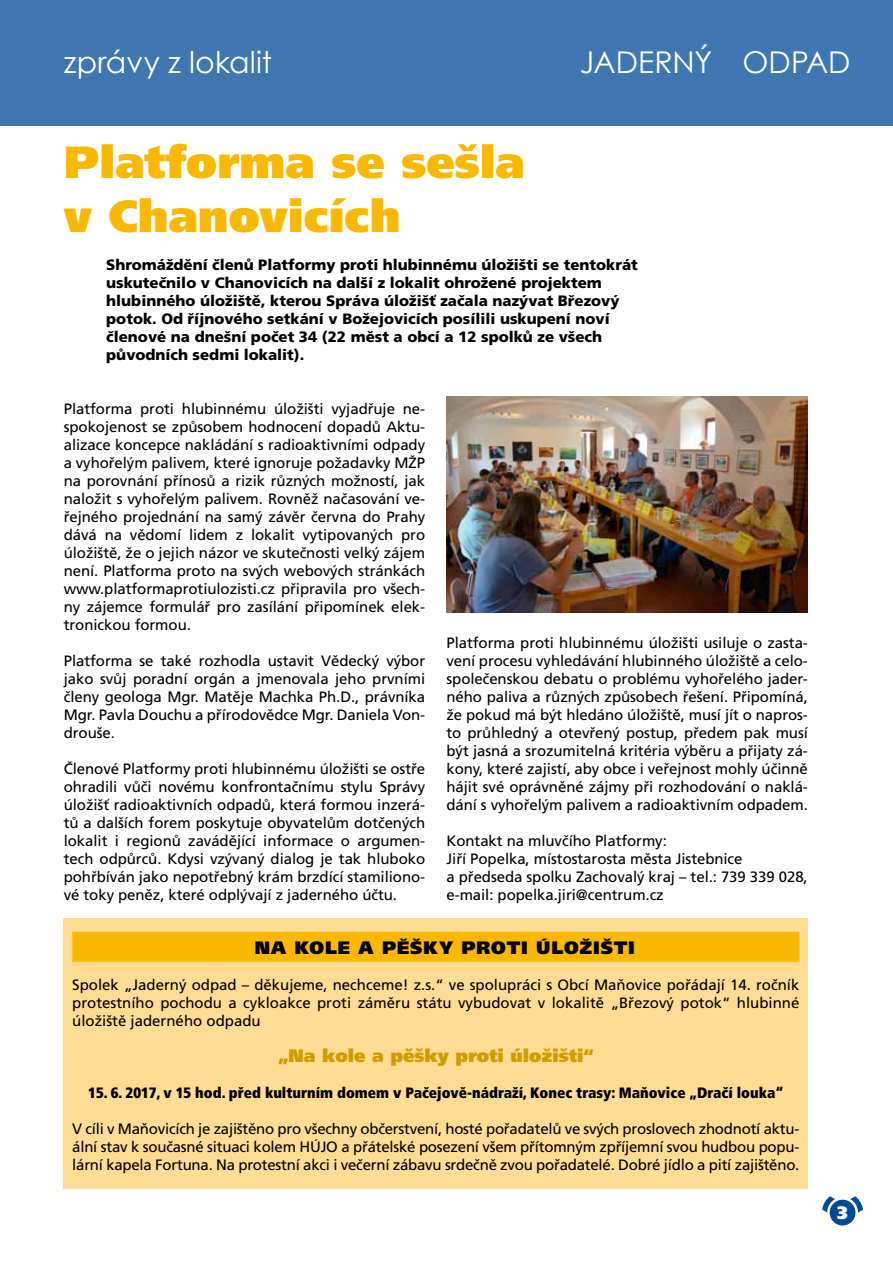
<style>
.page{position:relative;width:893px;height:1263px;background:#fff}
.page>*{position:absolute;margin:0;border:0;box-sizing:border-box;transform-origin:0 0}
.t1{font:900 45px/54px "Frutiger CE";color:#fab900}
.t2{font:30px "Century Gothic";letter-spacing:-.005em;color:#fff}
.t3{font:900 18px "Frutiger CE";color:#d09c00}
.t4{font:900 18px "Frutiger CE";letter-spacing:.155em;color:#000}
.t5{font:900 18px "Frutiger CE";color:#fff}
.t6{font:15px/18px "Frutiger CE";letter-spacing:-.005em;color:#000;text-align:justify}
.t7{font:900 15px/18px "Frutiger CE";color:#000}
.t8{font:900 condensed 15px "Frutiger CE";color:#000}
</style>
<div class="page">
<svg style="left:822px;top:1196px;width:14px;height:17px"></svg>
<svg style="left:849px;top:1196px;width:14px;height:17px"></svg>
<div style="left:830px;top:1200px;width:25px;height:25px;background:#004a9a;border-radius:50%"></div>
<div style="left:0;top:0;width:893px;height:126px;background:#4077b3"></div>
<img style="left:446px;top:396px;width:362px;height:216px">
<div style="left:64px;top:918px;width:744px;height:270px;background:#fedc93"></div>
<div style="left:72px;top:932px;width:727px;height:30px;background:#fab900"></div>
<h2 class="t2" style="left:64px;top:41px;width:210px">zprávy z lokalit</h2>
<h2 class="t2" style="left:580px;top:41px;width:272px">Jaderný odpad</h2>
<h1 class="t1" style="left:64px;top:136px;width:462px">Platforma se sešla v Chanovicích</h1>
<p class="t7" style="left:106px;top:256px;width:533px">Shromáždění členů Platformy proti hlubinnému úložišti se tentokrát uskutečnilo v Chanovicích na další z lokalit ohrožené projektem hlubinného úložiště, kterou Správa úložišť začala nazývat Březový potok. Od říjnového setkání v Božejovicích posílili uskupení noví členové na dnešní počet 34 (22 měst a obcí a 12 spolků ze všech původních sedmi lokalit).</p>
<p class="t6" style="left:64px;top:400px;width:363px">Platforma proti hlubinnému úložišti vyjadřuje ne&shy;spokojenost se způsobem hodnocení dopadů Aktu&shy;alizace koncepce nakládání s radioaktivními odpady a vyhořelým palivem, které ignoruje požadavky MŽP na porovnání přínosů a rizik různých možností, jak naložit s vyhořelým palivem. Rovněž načasování ve&shy;řejného projednání na samý závěr června do Prahy dává na vědomí lidem z lokalit vytipovaných pro úložiště, že o jejich názor ve skutečnosti velký zájem není. Platforma proto na svých webových stránkách www.platformaprotiulozisti.cz připravila pro všech&shy;ny zájemce formulář pro zasílání připomínek elek&shy;tronickou formou.</p>
<p class="t6" style="left:64px;top:652px;width:363px">Platforma se také rozhodla ustavit Vědecký výbor jako svůj poradní orgán a jmenovala jeho prvními členy geologa Mgr. Matěje Machka Ph.D., právníka Mgr. Pavla Douchu a přírodovědce Mgr. Daniela Von&shy;drouše.</p>
<p class="t6" style="left:64px;top:760px;width:363px">Členové Platformy proti hlubinnému úložišti se ostře ohradili vůči novému konfrontačnímu stylu Správy úložišť radioaktivních odpadů, která formou inzerá&shy;tů a dalších forem poskytuje obyvatelům dotčených lokalit i regionů zavádějící informace o argumen&shy;tech odpůrců. Kdysi vzývaný dialog je tak hluboko pohřbíván jako nepotřebný krám brzdící stamiliono&shy;vé toky peněz, které odplývají z jaderného účtu.</p>
<p class="t6" style="left:446px;top:634px;width:363px">Platforma proti hlubinnému úložišti usiluje o zasta&shy;vení procesu vyhledávání hlubinného úložiště a celo&shy;společenskou debatu o problému vyhořelého jader&shy;ného paliva a různých způsobech řešení. Připomíná, že pokud má být hledáno úložiště, musí jít o napros&shy;to průhledný a otevřený postup, předem pak musí být jasná a srozumitelná kritéria výběru a přijaty zá&shy;kony, které zajistí, aby obce i veřejnost mohly účinně hájit své oprávněné zájmy při rozhodování o naklá&shy;dání s vyhořelým palivem a radioaktivním odpadem.</p>
<p class="t6" style="left:446px;top:832px;width:363px;text-align:left">Kontakt na mluvčího Platformy:<br>Jiří Popelka, místostarosta města Jistebnice<br>a předseda spolku Zachovalý kraj – tel.: 739 339 028, e-mail: popelka.jiri@centrum.cz</p>
<p class="t4" style="left:255px;top:937px;width:381px">Na kole a pěšky proti ú ložišti</p>
<p class="t6" style="left:72px;top:976px;width:729px">Spolek „Jaderný odpad – děkujeme, nechceme! z.s.“ ve spolupráci s Obcí Maňovice pořádají 14. ročník protestního pochodu a cykloakce proti záměru státu vybudovat v lokalitě „Březový potok“ hlubinné úložiště jaderného odpadu</p>
<p class="t3" style="left:278px;top:1045px;width:317px">„Na kole a pěšky proti úložišti“</p>
<p class="t8" style="left:88px;top:1084px;width:697px">15. 6. 2017, v 15 hod. před kulturním domem v Pačejově-nádraží, Konec trasy: Maňovice „Dračí louka“</p>
<p class="t6" style="left:72px;top:1120px;width:729px">V cíli v Maňovicích je zajištěno pro všechny občerstvení, hosté pořadatelů ve svých proslovech zhodnotí aktu&shy;ální stav k současné situaci kolem HÚJO a přátelské posezení všem přítomným zpříjemní svou hudbou popu&shy;lární kapela Fortuna. Na protestní akci i večerní zábavu srdečně zvou pořadatelé. Dobré jídlo a pití zajištěno.</p>
<p class="t5" style="left:837px;top:1203px;width:12px">3</p>
</div>
